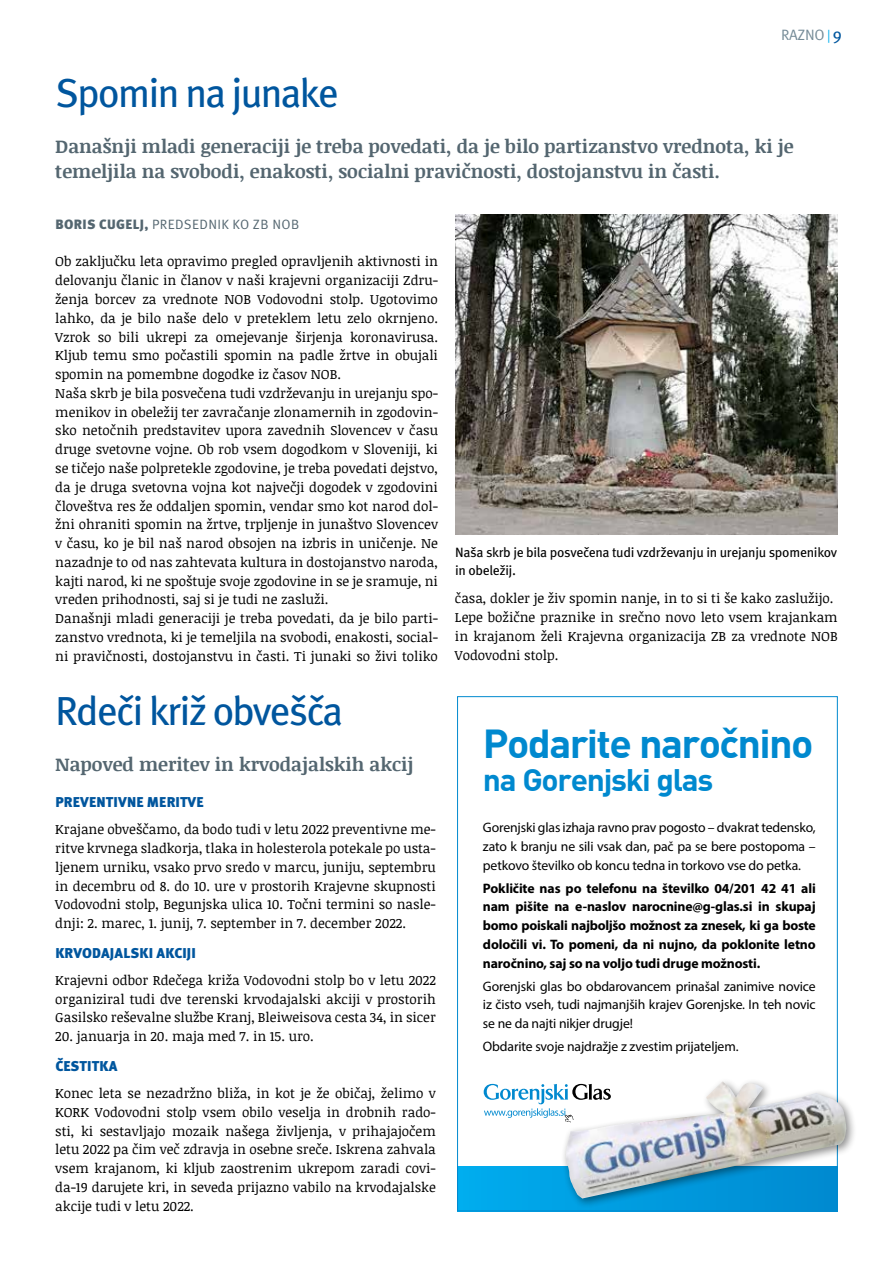
<style>
.page{position:relative;width:893px;height:1263px;background:#fff}
.page>*{position:absolute;margin:0;border:0;box-sizing:border-box;transform-origin:0 0}
.t1{font:40.5px "Meta Pro";letter-spacing:-.05em;color:#00569e}
.t2{font:39.6px "DIN Bold";letter-spacing:-.04em;color:#0089cf;scale:1.04 1}
.t3{font:30.45px "DIN Bold";letter-spacing:-.04em;color:#0089cf;scale:1.04 1}
.t4{font:700 18.75px/24.8px "Noticia Text";color:#546670}
.t5{font:15px "Meta Pro";letter-spacing:-.02em;color:#748a96}
.t6{font:900 14.25px "Meta Pro";letter-spacing:.01em;color:#00569e}
.t7{font:13.65px/18.8px "Myriad Pro";letter-spacing:-.01em;color:#000;text-align:justify}
.t8{font:700 13.65px/18.8px "Myriad Pro";letter-spacing:-.01em;color:#000;text-align:justify}
.t9{font:13.5px/18.8px "Noticia Text";color:#000;text-align:justify}
.t10{font:13.5px/18px "Meta Pro";letter-spacing:-.02em;color:#000}
.t11{font:13.5px "Meta Pro";letter-spacing:.03em;color:#546670}
.s1{font-size:13.5px;color:#00afed}
.s2{font-size:16.5px;color:#00569e}
.s3{font-weight:900}
</style>
<div class="page">
<div style="left:458px;top:1166px;width:379px;height:45px;background:#00a7ea"></div>
<div style="left:561px;top:1077px;width:296px;height:132px;background:#000;opacity:.46"></div>
<img style="left:566px;top:1081px;width:280px;height:117px">
<svg style="left:484px;top:1084px;width:127px;height:38px"></svg>
<img style="left:455px;top:215px;width:383px;height:319px">
<p class="t5" style="left:781px;top:25px;width:62px">RAZNO <span class="s1">|</span> <span class="s2">9</span></p>
<h1 class="t1" style="left:55px;top:67px;width:285px">Spomin na junake</h1>
<h3 class="t4" style="left:55px;top:133px;width:740px">Današnji mladi generaciji je treba povedati, da je bilo partizanstvo vrednota, ki je temeljila na svobodi, enakosti, socialni pravičnosti, dostojanstvu in časti.</h3>
<p class="t11" style="left:55px;top:216px;width:245px"><span class="s3">BORIS CUGELJ,</span> PREDSEDNIK KO ZB NOB</p>
<p class="t9" style="left:55px;top:252px;width:384px;text-align:left">Ob zaključku leta opravimo pregled opravljenih aktivnosti in delovanju članic in članov v naši krajevni organizaciji Zdru&shy;ženja borcev za vrednote NOB Vodovodni stolp. Ugotovimo lahko, da je bilo naše delo v preteklem letu zelo okrnjeno.<br>Vzrok so bili ukrepi za omejevanje širjenja koronavirusa.<br>Kljub temu smo počastili spomin na padle žrtve in obujali spomin na pomembne dogodke iz časov NOB.<br>Naša skrb je bila posvečena tudi vzdrževanju in urejanju spo&shy;menikov in obeležij ter zavračanje zlonamernih in zgodovin&shy;sko netočnih predstavitev upora zavednih Slovencev v času druge svetovne vojne. Ob rob vsem dogodkom v Sloveniji, ki se tičejo naše polpretekle zgodovine, je treba povedati dejstvo, da je druga svetovna vojna kot največji dogodek v zgodovini človeštva res že oddaljen spomin, vendar smo kot narod dol&shy;žni ohraniti spomin na žrtve, trpljenje in junaštvo Slovencev v času, ko je bil naš narod obsojen na izbris in uničenje. Ne nazadnje to od nas zahtevata kultura in dostojanstvo naroda, kajti narod, ki ne spoštuje svoje zgodovine in se je sramuje, ni vreden prihodnosti, saj si je tudi ne zasluži.<br>Današnji mladi generaciji je treba povedati, da je bilo parti&shy;zanstvo vrednota, ki je temeljila na svobodi, enakosti, social&shy;ni pravičnosti, dostojanstvu in časti. Ti junaki so živi toliko</p>
<h1 class="t1" style="left:55px;top:685px;width:290px">Rdeči križ obvešča</h1>
<h3 class="t4" style="left:55px;top:751px;width:360px">Napoved meritev in krvodajalskih akcij</h3>
<p class="t6" style="left:55px;top:793px;width:150px">PREVENTIVNE MERITVE</p>
<p class="t9" style="left:55px;top:820px;width:382px">Krajane obveščamo, da bodo tudi v letu 2022 preventivne me&shy;ritve krvnega sladkorja, tlaka in holesterola potekale po usta&shy;ljenem urniku, vsako prvo sredo v marcu, juniju, septembru in decembru od 8. do 10. ure v prostorih Krajevne skupnosti Vodovodni stolp, Begunjska ulica 10. Točni termini so nasle&shy;dnji: 2. marec, 1. junij, 7. september in 7. december 2022.</p>
<p class="t6" style="left:55px;top:944px;width:142px">KRVODAJALSKI AKCIJI</p>
<p class="t9" style="left:55px;top:970px;width:382px">Krajevni odbor Rdečega križa Vodovodni stolp bo v letu 2022 organiziral tudi dve terenski krvodajalski akciji v prostorih Gasilsko reševalne službe Kranj, Bleiweisova cesta 34, in sicer</p>
<p class="t9" style="left:55px;top:1027px;width:260px">20. januarja in 20. maja med 7. in 15. uro.</p>
<p class="t6" style="left:55px;top:1057px;width:64px">ČESTITKA</p>
<p class="t9" style="left:55px;top:1083px;width:382px">Konec leta se nezadržno bliža, in kot je že običaj, želimo v KORK Vodovodni stolp vsem obilo veselja in drobnih rado&shy;sti, ki sestavljajo mozaik našega življenja, v prihajajočem letu 2022 pa čim več zdravja in osebne sreče. Iskrena zahvala vsem krajanom, ki kljub zaostrenim ukrepom zaradi covi&shy;da-19 darujete kri, in seveda prijazno vabilo na krvodajalske akcije tudi v letu 2022.</p>
<p class="t10" style="left:455px;top:544px;width:384px">Naša skrb je bila posvečena tudi vzdrževanju in urejanju spomenikov in obeležij.</p>
<p class="t9" style="left:455px;top:589px;width:384px;text-align:left">časa, dokler je živ spomin nanje, in to si ti še kako zaslužijo.<br>Lepe božične praznike in srečno novo leto vsem krajankam in krajanom želi Krajevna organizacija ZB za vrednote NOB Vodovodni stolp.</p>
<h2 class="t2" style="left:483px;top:717px;width:319px">Podarite naročnino</h2>
<h3 class="t3" style="left:483px;top:760px;width:223px">na Gorenjski glas</h3>
<p class="t7" style="left:483px;top:818px;width:334px">Gorenjski glas izhaja ravno prav pogosto – dvakrat tedensko, zato k branju ne sili vsak dan, pač pa se bere postopoma – petkovo številko ob koncu tedna in torkovo vse do petka.</p>
<p class="t8" style="left:483px;top:878px;width:334px">Pokličite nas po telefonu na številko 04/201 42 41 ali nam pišite na e-naslov narocnine@g-glas.si in skupaj bomo poiskali najboljšo možnost za znesek, ki ga boste določili vi. To pomeni, da ni nujno, da poklonite letno naročnino, saj so na voljo tudi druge možnosti.</p>
<p class="t7" style="left:483px;top:976px;width:334px">Gorenjski glas bo obdarovancem prinašal zanimive novice iz čisto vseh, tudi najmanjših krajev Gorenjske. In teh novic se ne da najti nikjer drugje!</p>
<p class="t7" style="left:483px;top:1037px;width:257px">Obdarite svoje najdražje z zvestim prijateljem.</p>
</div>
